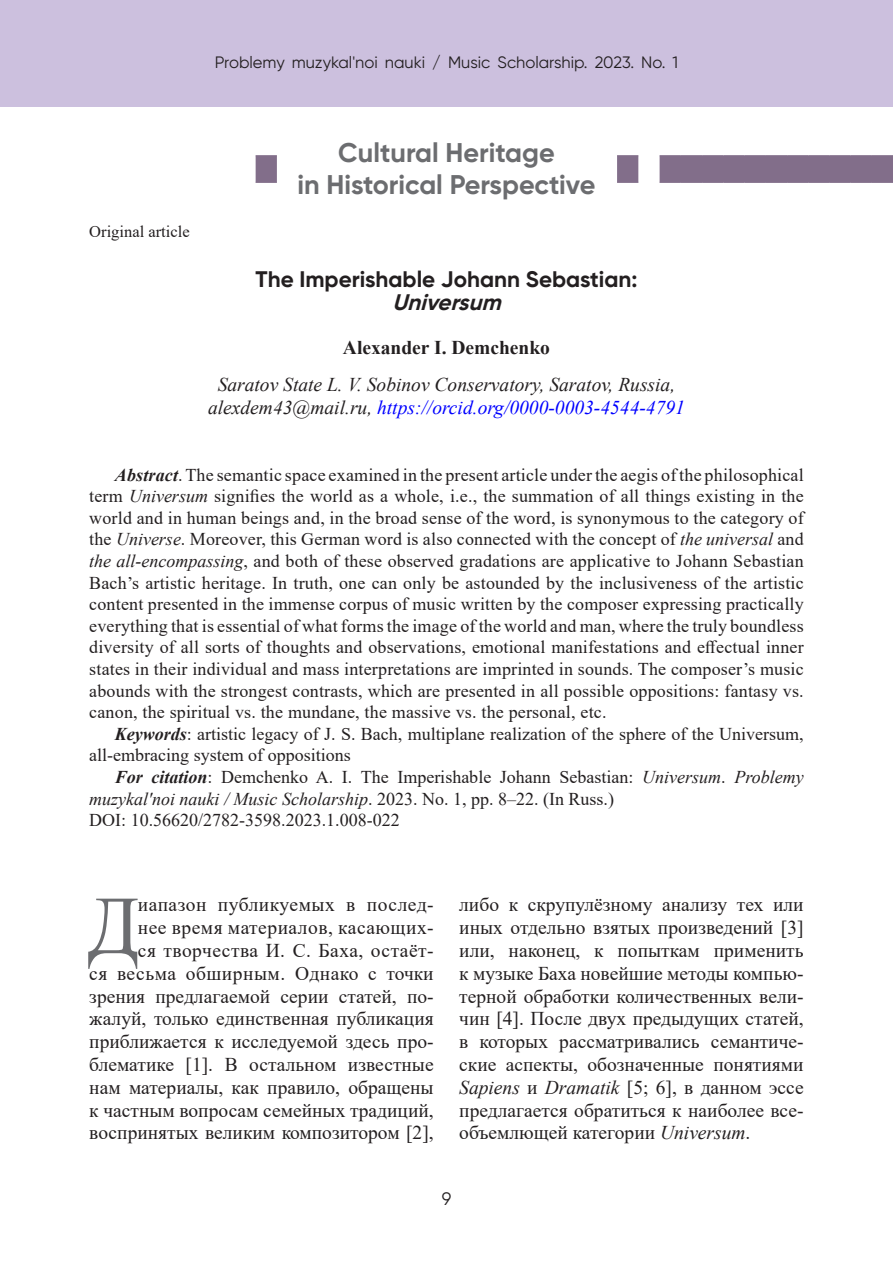
<style>
.page{position:relative;width:893px;height:1263px;background:#fff}
.page>*{position:absolute;margin:0;border:0;box-sizing:border-box;transform-origin:0 0}
.Текст_букв{font:82.35px "Times New Roman";color:#6c6d70;scale:.92 1}
.Рубрика{font:700 27px "Gilroy";color:#6c6d70}
.Заголовок{font:700 22.5px "Gilroy";color:#231f20}
.Заголовок-2{font:italic 700 22.5px "Gilroy";color:#231f20}
.Текст_букв_Д{font:19.5px/22.8px "Times New Roman";color:#231f20;text-align:right}
.Академия{font:italic 19.5px "Times New Roman";color:#00f}
.Академия-2{font:italic 19.5px "Times New Roman";color:#231f20}
.Автор{font:700 19.5px "Times New Roman";color:#231f20}
.Литература{font:18px/21.6px "Times New Roman";color:#231f20}
.Литература_DOI{font:18px "Times New Roman";color:#231f20}
.t1{font:18px "Gilroy";color:#231f20}
.t2{font:16.5px "Gilroy";color:#231f20}
.Удк{font:16.5px "Times New Roman";color:#231f20}
.s1{color:#231f20}
.s2{font-weight:700;font-style:italic}
.s3{font-style:italic}
</style>
<div class="page">
<div style="left:0;top:0;width:893px;height:107px;background:#ccc0de"></div>
<svg style="left:256px;top:155px;width:637px;height:28px"></svg>
<p class="t2" style="left:215px;top:53px;width:465px">Problemy muzykal'noi nauki / Music Scholarship. 2023. No. 1</p>
<p class="Удк" style="left:89px;top:220px;width:102px">Original article</p>
<p class="Рубрика" style="left:338px;top:136px;width:218px">Cultural Heritage</p>
<p class="Рубрика" style="left:298px;top:168px;width:299px">in Historical Perspective</p>
<p class="Заголовок" style="left:256px;top:265px;width:383px">The Imperishable Johann Sebastian:</p>
<p class="Заголовок-2" style="left:392px;top:288px;width:117px">Universum</p>
<p class="Автор" style="left:343px;top:334px;width:209px">Alexander I. Demchenko</p>
<p class="Академия-2" style="left:218px;top:371px;width:459px">Saratov State L. V. Sobinov Conservatory, Saratov, Russia,</p>
<p class="Академия" style="left:208px;top:394px;width:478px"><span class="s1">alexdem43@mail.ru,</span> https://orcid.org/0000-0003-4544-4791</p>
<p class="Литература" style="left:89px;top:463px;width:716px;text-align:justify;text-indent:26px"><span class="s2">Abstract</span>. The semantic space examined in the present article under the aegis of the philosophical term <span class="s3">Universum</span> signifies the world as a whole, i.e., the summation of all things existing in the world and in human beings and, in the broad sense of the word, is synonymous to the category of the <span class="s3">Universe</span>. Moreover, this German word is also connected with the concept of <span class="s3">the universal</span> and <span class="s3">the all-encompassing</span>, and both of these observed gradations are applicative to Johann Sebastian Bach’s artistic heritage. In truth, one can only be astounded by the inclusiveness of the artistic content presented in the immense corpus of music written by the composer expressing practically everything that is essential of what forms the image of the world and man, where the truly boundless diversity of all sorts of thoughts and observations, emotional manifestations and effectual inner states in their individual and mass interpretations are imprinted in sounds. The composer’s music abounds with the strongest contrasts, which are presented in all possible oppositions: fantasy vs. canon, the spiritual vs. the mundane, the massive vs. the personal, etc.</p>
<p class="Литература" style="left:89px;top:722px;width:716px;text-indent:26px"><span class="s2">Keywords</span>: artistic legacy of J. S. Bach, multiplane realization of the sphere of the Universum, all-embracing system of oppositions</p>
<p class="Литература" style="left:89px;top:765px;width:716px;text-indent:26px"><span class="s2">For citation</span>: Demchenko A. I. The Imperishable Johann Sebastian: <span class="s3">Universum</span>. <span class="s3">Problemy muzykal'noi nauki / Music Scholarship</span>. 2023. No. 1, pp. 8–22. (In Russ.)</p>
<p class="Литература_DOI" style="left:89px;top:807px;width:312px">DOI: 10.56620/2782-3598.2023.1.008-022</p>
<p class="Текст_букв_Д" style="left:89px;top:893px;width:346px">иапазон публикуемых в послед-<br>нее время материалов, касающих-<br>ся творчества И. С. Баха, остаёт-<br>ся весьма обширным. Однако с точки зрения предлагаемой серии статей, по&shy;жалуй, только единственная публикация приближается к исследуемой здесь про&shy;блематике [1]. В остальном известные нам материалы, как правило, обращены к частным вопросам семейных традиций, воспринятых великим композитором [2],</p>
<p class="Текст_букв_Д" style="left:459px;top:893px;width:346px;text-align:justify">либо к скрупулёзному анализу тех или иных отдельно взятых произведений [3] или, наконец, к попыткам применить к музыке Баха новейшие методы компью&shy;терной обработки количественных вели&shy;чин [4]. После двух предыдущих статей, в которых рассматривались семантиче&shy;ские аспекты, обозначенные понятиями <span class="s3">Sapiens</span> и <span class="s3">Dramatik</span> [5; 6], в данном эссе предлагается обратиться к наиболее все&shy;объемлющей категории <span class="s3">Universum</span>.</p>
<p class="Текст_букв" style="left:87px;top:867px;width:58px">Д</p>
<p class="t1" style="left:442px;top:1188px;width:11px">9</p>
</div>
